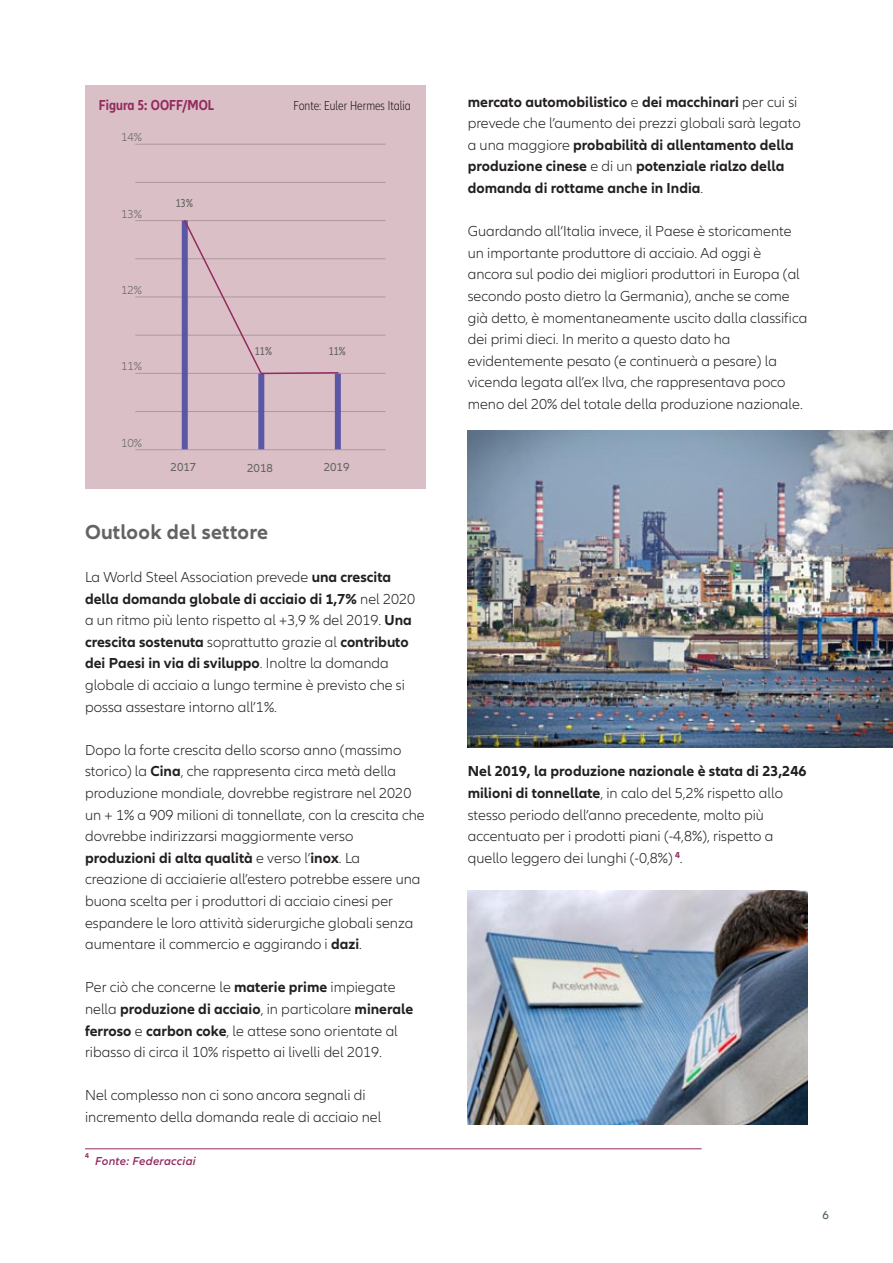
<style>
.page{position:relative;width:893px;height:1263px;background:#fff}
.page>*{position:absolute;margin:0;border:0;box-sizing:border-box;transform-origin:0 0}
.t1{font:700 21px "Allianz Neo";letter-spacing:.01em;color:#636366}
.t2{font:300 15px/21.6px "Allianz Neo";color:#231f20}
.t3{font:700 15px/21.6px "Allianz Neo";color:#231f20}
.t4{font:700 condensed 15px "Allianz Neo";color:#932b60}
.t5{font:300 condensed 13.5px "Allianz Neo";color:#231f20}
.t6{font:italic 600 12px "Allianz Neo";letter-spacing:.025em;color:#932b60}
.t7{font:300 12px "Allianz Neo";color:#636366}
.t8{font:12px "Allianz Neo";color:#636366}
.t9{font:condensed 12px "Allianz Neo";color:#636366}
.t10{font:12px "Allianz Neo";color:#465a64}
.t11{font:700 7.2px "Allianz Neo";color:#932b60}
.s1{font-weight:700}
.s2{font-weight:300}
</style>
<div class="page">
<div style="left:85px;top:85px;width:340px;height:404px;background:#dbbfc6"></div>
<hr style="left:135px;top:449px;width:251px;height:1px;background:#231f20;opacity:.25">
<hr style="left:135px;top:411px;width:251px;height:1px;background:#ae989e">
<hr style="left:135px;top:373px;width:251px;height:1px;background:#b49da3">
<hr style="left:135px;top:335px;width:251px;height:1px;background:#bda5ab">
<hr style="left:135px;top:182px;width:251px;height:1px;background:#b29ba1">
<hr style="left:135px;top:258px;width:251px;height:1px;background:#b9a2a8">
<hr style="left:135px;top:220px;width:251px;height:1px;background:#b19aa0">
<hr style="left:135px;top:297px;width:251px;height:1px;background:#c6acb3">
<hr style="left:135px;top:144px;width:251px;height:1px;background:#bba3a9">
<div style="left:182px;top:220px;width:6px;height:229px;background:#5a57a5"></div>
<div style="left:258px;top:374px;width:6px;height:75px;background:#5a57a5"></div>
<div style="left:335px;top:374px;width:6px;height:75px;background:#5a57a5"></div>
<svg style="left:183px;top:220px;width:157px;height:155px"></svg>
<img style="left:468px;top:431px;width:425px;height:317px">
<img style="left:468px;top:890px;width:340px;height:234px">
<hr style="left:85px;top:1148px;width:617px;height:1px;background:#932b60">
<p class="t4" style="left:99px;top:100px;width:117px">Figura 5: OOFF/MOL</p>
<p class="t5" style="left:294px;top:98px;width:119px">Fonte: Euler Hermes Italia</p>
<p class="t7" style="left:121px;top:133px;width:23px">14%</p>
<p class="t7" style="left:121px;top:209px;width:23px">13%</p>
<p class="t7" style="left:121px;top:286px;width:23px">12%</p>
<p class="t7" style="left:121px;top:362px;width:23px">11%</p>
<p class="t7" style="left:121px;top:438px;width:23px">10%</p>
<p class="t9" style="left:176px;top:196px;width:18px">13%</p>
<p class="t9" style="left:255px;top:343px;width:18px">11%</p>
<p class="t9" style="left:329px;top:343px;width:18px">11%</p>
<p class="t8" style="left:171px;top:462px;width:27px">2017</p>
<p class="t8" style="left:247px;top:463px;width:27px">2018</p>
<p class="t8" style="left:324px;top:463px;width:27px">2019</p>
<p class="t1" style="left:85px;top:524px;width:185px">Outlook del settore</p>
<p class="t2" style="left:85px;top:567px;width:332px">La World Steel Association prevede <span class="s1">una crescita della domanda globale di acciaio di 1,7%</span> nel 2020 a un ritmo più lento rispetto al +3,9 % del 2019. <span class="s1">Una crescita sostenuta</span> soprattutto grazie al <span class="s1">contributo dei Paesi in via di sviluppo</span>. Inoltre la domanda globale di acciaio a lungo termine è previsto che si possa assestare intorno all’1%.</p>
<p class="t2" style="left:85px;top:740px;width:341px">Dopo la forte crescita dello scorso anno (massimo storico) la <span class="s1">Cina</span>, che rappresenta circa metà della produzione mondiale, dovrebbe registrare nel 2020 un + 1% a 909 milioni di tonnellate, con la crescita che dovrebbe indirizzarsi maggiormente verso <span class="s1">produzioni di alta qualità</span> e verso l’<span class="s1">inox</span>. La creazione di acciaierie all’estero potrebbe essere una buona scelta per i produttori di acciaio cinesi per espandere le loro attività siderurgiche globali senza aumentare il commercio e aggirando i <span class="s1">dazi</span>.</p>
<p class="t2" style="left:85px;top:978px;width:330px">Per ciò che concerne le <span class="s1">materie prime</span> impiegate nella <span class="s1">produzione di acciaio</span>, in particolare <span class="s1">minerale ferroso</span> e <span class="s1">carbon coke</span>, le attese sono orientate al ribasso di circa il 10% rispetto ai livelli del 2019.</p>
<p class="t2" style="left:85px;top:1086px;width:298px">Nel complesso non ci sono ancora segnali di incremento della domanda reale di acciaio nel</p>
<p class="t11" style="left:85px;top:1153px;width:5px">4</p>
<p class="t6" style="left:95px;top:1156px;width:102px">Fonte: Federacciai</p>
<p class="t3" style="left:468px;top:92px;width:335px">mercato automobilistico <span class="s2">e</span> dei macchinari <span class="s2">per cui si prevede che l’aumento dei prezzi globali sarà legato a una maggiore</span> probabilità di allentamento della produzione cinese <span class="s2">e di un</span> potenziale rialzo della domanda di rottame anche in India<span class="s2">.</span></p>
<p class="t2" style="left:468px;top:222px;width:341px">Guardando all’Italia invece, il Paese è storicamente un importante produttore di acciaio. Ad oggi è ancora sul podio dei migliori produttori in Europa (al secondo posto dietro la Germania), anche se come già detto, è momentaneamente uscito dalla classifica dei primi dieci. In merito a questo dato ha evidentemente pesato (e continuerà a pesare) la vicenda legata all’ex Ilva, che rappresentava poco meno del 20% del totale della produzione nazionale.</p>
<p class="t2" style="left:468px;top:762px;width:340px"><span class="s1">Nel 2019, la produzione nazionale è stata di 23,246 milioni di tonnellate</span>, in calo del 5,2% rispetto allo stesso periodo dell’anno precedente, molto più accentuato per i prodotti piani (-4,8%), rispetto a quello leggero dei lunghi (-0,8%) <sup>4</sup>.</p>
<p class="t10" style="left:823px;top:1210px;width:8px">6</p>
</div>
